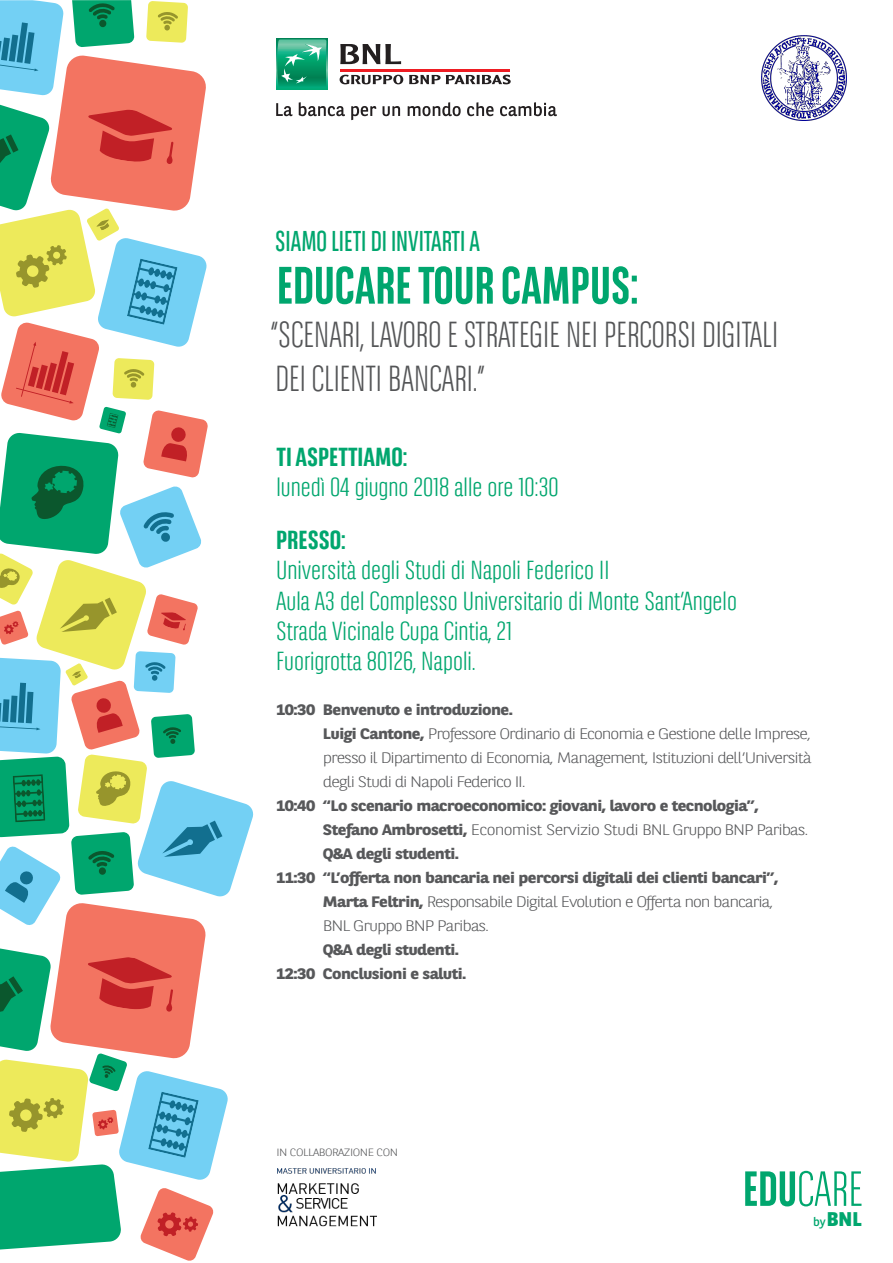
<style>
.page{position:relative;width:893px;height:1263px;background:#fff}
.page>*{position:absolute;margin:0;border:0;box-sizing:border-box;transform-origin:0 0}
.t1{font:700 52.5px "BNPP Sans Condensed";color:#00a66e}
.t2{font:300 36px/43.5px "BNPP Sans Condensed";color:#545557}
.t3{font:28.5px "BNPP Sans Condensed";color:#00a66e}
.t4{font:300 25.95px/30.3px "BNPP Sans Condensed";color:#00a66e;scale:1.15 1}
.t5{font:700 25.95px "BNPP Sans Condensed";color:#00a66e;scale:1.15 1}
.t6{font:800 19.8px "BNPP Sans";color:#00a66e}
.t7{font:300 15.15px/24px "BNPP Sans";letter-spacing:-.06em;color:#57585a;scale:1.15 1}
.t8{font:700 15.15px/24px "BNPP Sans";letter-spacing:-.03em;color:#57585a;scale:1.15 1}
.t9{font:300 15.15px "BNPP Sans";letter-spacing:-.04em;color:#57585a;scale:1.15 1}
.t10{font:300 10.5px "BNPP Sans";letter-spacing:-.04em;color:#57585a;scale:1.15 1}
.s1{font-weight:700}
.s2{font-weight:400;font-size:12.15px}
</style>
<div class="page">
<svg style="left:276px;top:39px;width:52px;height:51px"></svg>
<svg style="left:277px;top:39px;width:49px;height:49px;background:#2cab81"></svg>
<hr style="left:340px;top:69px;width:170px;height:2px;background:#ee1d23">
<svg style="left:340px;top:44px;width:61px;height:20px"></svg>
<svg style="left:276px;top:103px;width:16px;height:13px"></svg>
<svg style="left:299px;top:102px;width:46px;height:14px"></svg>
<svg style="left:351px;top:106px;width:25px;height:14px"></svg>
<svg style="left:382px;top:106px;width:18px;height:10px"></svg>
<svg style="left:408px;top:102px;width:53px;height:14px"></svg>
<svg style="left:467px;top:102px;width:27px;height:14px"></svg>
<svg style="left:500px;top:102px;width:57px;height:14px"></svg>
<svg style="left:340px;top:75px;width:63px;height:9px"></svg>
<svg style="left:409px;top:75px;width:102px;height:9px"></svg>
<svg style="left:0;top:0;width:254px;height:1261px"></svg>
<svg style="left:745px;top:1171px;width:116px;height:35px"></svg>
<img style="left:277px;top:1168px;width:100px;height:59px">
<img style="left:762px;top:36px;width:84px;height:84px">
<h3 class="t3" style="left:275px;top:223px;width:206px">SIAMO LIETI DI INVITARTI A</h3>
<h1 class="t1" style="left:277px;top:255px;width:363px">EDUCARE TOUR CAMPUS:</h1>
<h2 class="t2" style="left:271px;top:312px;width:509px">“SCENARI, LAVORO E STRATEGIE NEI PERCORSI DIGITALI<br>DEI CLIENTI BANCARI.”</h2>
<h3 class="t5" style="left:276px;top:442px;width:115px">TI ASPETTIAMO:</h3>
<h3 class="t4" style="left:276px;top:472px;width:247px">lunedì 04 giugno 2018 alle ore 10:30</h3>
<h3 class="t5" style="left:276px;top:525px;width:62px">PRESSO:</h3>
<h3 class="t4" style="left:276px;top:555px;width:402px">Università degli Studi di Napoli Federico II<br>Aula A3 del Complesso Universitario di Monte Sant’Angelo Strada Vicinale Cupa Cintia, 21<br>Fuorigrotta 80126, Napoli.</h3>
<p class="t7" style="left:323px;top:697px;width:426px;text-indent:-47px"><span class="s1">10:30 Benvenuto e introduzione.<br>Luigi Cantone,</span> Professore Ordinario di Economia e Gestione delle Imprese, presso il Dipartimento di Economia, Management, Istituzioni dell’Università degli Studi di Napoli Federico II.</p>
<p class="t8" style="left:276px;top:793px;width:421px">10:40 “Lo scenario macroeconomico: giovani, lavoro e tecnologia”,</p>
<p class="t9" style="left:323px;top:819px;width:424px"><span class="s1">Stefano Ambrosetti,</span> Economist Servizio Studi BNL Gruppo BNP Paribas.</p>
<p class="t8" style="left:323px;top:841px;width:120px">Q&amp;A degli studenti.</p>
<p class="t8" style="left:276px;top:865px;width:438px">11:30 “L’offerta non bancaria nei percorsi digitali dei clienti bancari”,</p>
<p class="t7" style="left:323px;top:889px;width:393px"><span class="s1">Marta Feltrin,</span> Responsabile Digital Evolution e Offerta non bancaria,</p>
<p class="t7" style="left:323px;top:913px;width:146px">BNL Gruppo BNP Paribas.</p>
<p class="t8" style="left:276px;top:937px;width:167px;text-indent:47px">Q&amp;A degli studenti.<br>12:30 Conclusioni e saluti.</p>
<p class="t10" style="left:276px;top:1145px;width:107px">IN COLLABORAZIONE CON</p>
<h3 class="t6" style="left:813px;top:1205px;width:50px"><span class="s2">by</span>BNL</h3>
</div>
